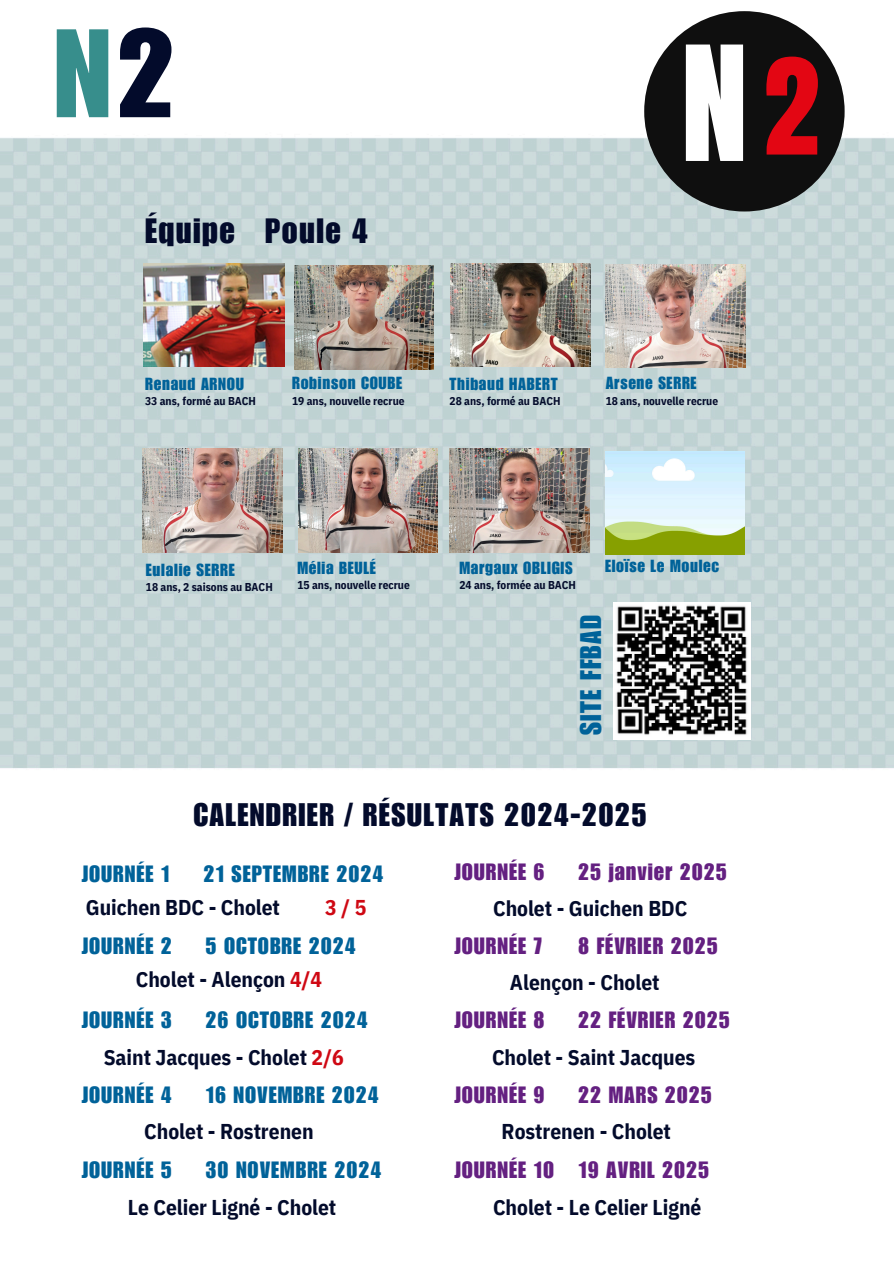
<style>
.page{position:relative;width:894px;height:1264px;background:#fff}
.page>*{position:absolute;margin:0;border:0;box-sizing:border-box;transform-origin:0 0}
.t1{font:135.45px "Anton";color:#fff}
.t2{font:123px "Impact LT Std";color:#378e8c}
.t3{font:113.4px "Anton";color:#e30613}
.t4{font:34.2px "Impact LT Std";letter-spacing:.04em;color:#030b2b}
.t5{font:31.65px "Impact LT Std";letter-spacing:.04em;color:#030b2b}
.t6{font:29.1px "Impact LT Std";letter-spacing:.04em;color:#006299}
.t7{font:22.95px "Impact LT Std";letter-spacing:.04em;color:#006299}
.t8{font:22.95px "Impact LT Std";letter-spacing:.04em;color:#642081}
.t9{font:700 21.45px "IBM Plex Sans Cond";color:#030b2b}
.t10{font:700 21.45px "IBM Plex Sans Cond";color:#cf0813}
.t11{font:17.1px "Impact LT Std";letter-spacing:.04em;color:#006299}
.t12{font:700 11.4px "IBM Plex Sans Cond";color:#030b2b}
.s1{color:#030b2b}
.s2{color:#cf0813}
</style>
<div class="page">
<img style="left:0;top:11px;width:893px;height:679px">
<img style="left:0;top:690px;width:893px;height:79px">
<img style="left:143px;top:263px;width:141px;height:104px">
<img style="left:613px;top:602px;width:137px;height:137px">
<img style="left:142px;top:448px;width:140px;height:104px">
<img style="left:451px;top:263px;width:139px;height:104px">
<img style="left:605px;top:264px;width:140px;height:104px">
<img style="left:298px;top:448px;width:140px;height:104px">
<img style="left:294px;top:266px;width:139px;height:103px">
<img style="left:449px;top:449px;width:140px;height:103px">
<div style="left:644px;top:11px;width:200px;height:200px;background:#0f0f0f;border-radius:50%"></div>
<img style="left:605px;top:451px;width:139px;height:103px">
<p class="t2" style="left:54px;top:29px;width:123px">N<span class="s1">2</span></p>
<p class="t4" style="left:145px;top:219px;width:224px">Équipe Poule 4</p>
<p class="t1" style="left:680px;top:7px;width:69px">N</p>
<p class="t3" style="left:763px;top:25px;width:58px">2</p>
<p class="t11" style="left:145px;top:377px;width:100px">Renaud ARNOU</p>
<p class="t12" style="left:145px;top:393px;width:112px">33 ans, formé au BACH</p>
<p class="t11" style="left:292px;top:377px;width:112px">Robinson COUBE</p>
<p class="t11" style="left:449px;top:377px;width:110px">Thibaud HABERT</p>
<p class="t12" style="left:292px;top:393px;width:114px">19 ans, nouvelle recrue</p>
<p class="t12" style="left:449px;top:393px;width:112px">28 ans, formé au BACH</p>
<p class="t11" style="left:605px;top:377px;width:92px">Arsene SERRE</p>
<p class="t12" style="left:605px;top:393px;width:114px">18 ans, nouvelle recrue</p>
<p class="t11" style="left:146px;top:563px;width:90px">Eulalie SERRE</p>
<p class="t11" style="left:297px;top:561px;width:80px">Mélia BEULÉ</p>
<p class="t12" style="left:146px;top:579px;width:128px">18 ans, 2 saisons au BACH</p>
<p class="t12" style="left:297px;top:577px;width:114px">15 ans, nouvelle recrue</p>
<p class="t11" style="left:459px;top:561px;width:115px">Margaux OBLIGIS</p>
<p class="t12" style="left:459px;top:577px;width:118px">24 ans, formée au BACH</p>
<p class="t11" style="left:605px;top:560px;width:115px">Eloïse Le Moulec</p>
<p class="t6" style="left:580px;top:734px;width:121px;rotate:-90deg">SITE FFBAD</p>
<h5 class="t5" style="left:193px;top:803px;width:455px">CALENDRIER / RÉSULTATS 2024-2025</h5>
<h4 class="t7" style="left:81px;top:865px;width:90px">JOURNÉE 1</h4>
<h2 class="t7" style="left:203px;top:865px;width:181px">21 SEPTEMBRE 2024</h2>
<h5 class="t9" style="left:86px;top:892px;width:195px">Guichen BDC - Cholet</h5>
<h5 class="t10" style="left:325px;top:892px;width:43px">3/5</h5>
<h5 class="t8" style="left:454px;top:863px;width:92px">JOURNÉE 6</h5>
<h6 class="t8" style="left:578px;top:863px;width:150px">25 janvier 2025</h6>
<h6 class="t9" style="left:493px;top:894px;width:196px">Cholet - Guichen BDC</h6>
<h5 class="t7" style="left:81px;top:937px;width:92px">JOURNÉE 2</h5>
<h5 class="t7" style="left:205px;top:937px;width:152px">5 OCTOBRE 2024</h5>
<h5 class="t8" style="left:454px;top:937px;width:90px">JOURNÉE 7</h5>
<h6 class="t8" style="left:578px;top:937px;width:141px">8 FÉVRIER 2025</h6>
<h6 class="t9" style="left:136px;top:964px;width:188px">Cholet - Alençon <span class="s2">4/4</span></h6>
<h5 class="t9" style="left:509px;top:967px;width:151px">Alençon - Cholet</h5>
<h5 class="t7" style="left:81px;top:1011px;width:92px">JOURNÉE 3</h5>
<h5 class="t7" style="left:205px;top:1011px;width:164px">26 OCTOBRE 2024</h5>
<h5 class="t8" style="left:454px;top:1011px;width:92px">JOURNÉE 8</h5>
<h6 class="t8" style="left:578px;top:1011px;width:153px">22 FÉVRIER 2025</h6>
<h6 class="t9" style="left:104px;top:1042px;width:241px">Saint Jacques - Cholet <span class="s2">2/6</span></h6>
<h5 class="t9" style="left:492px;top:1042px;width:205px">Cholet - Saint Jacques</h5>
<h5 class="t7" style="left:81px;top:1086px;width:92px">JOURNÉE 4</h5>
<h6 class="t7" style="left:205px;top:1086px;width:175px">16 NOVEMBRE 2024</h6>
<h5 class="t8" style="left:454px;top:1086px;width:92px">JOURNÉE 9</h5>
<h5 class="t8" style="left:578px;top:1086px;width:135px">22 MARS 2025</h5>
<h6 class="t9" style="left:144px;top:1117px;width:171px">Cholet - Rostrenen</h6>
<h5 class="t9" style="left:501px;top:1117px;width:171px">Rostrenen - Cholet</h5>
<h5 class="t7" style="left:81px;top:1161px;width:92px">JOURNÉE 5</h5>
<h6 class="t7" style="left:205px;top:1161px;width:177px">30 NOVEMBRE 2024</h6>
<h6 class="t8" style="left:454px;top:1161px;width:256px">JOURNÉE 10 19 AVRIL 2025</h6>
<h5 class="t9" style="left:128px;top:1192px;width:210px">Le Celier Ligné - Cholet</h5>
<h5 class="t9" style="left:493px;top:1192px;width:210px">Cholet - Le Celier Ligné</h5>
</div>
